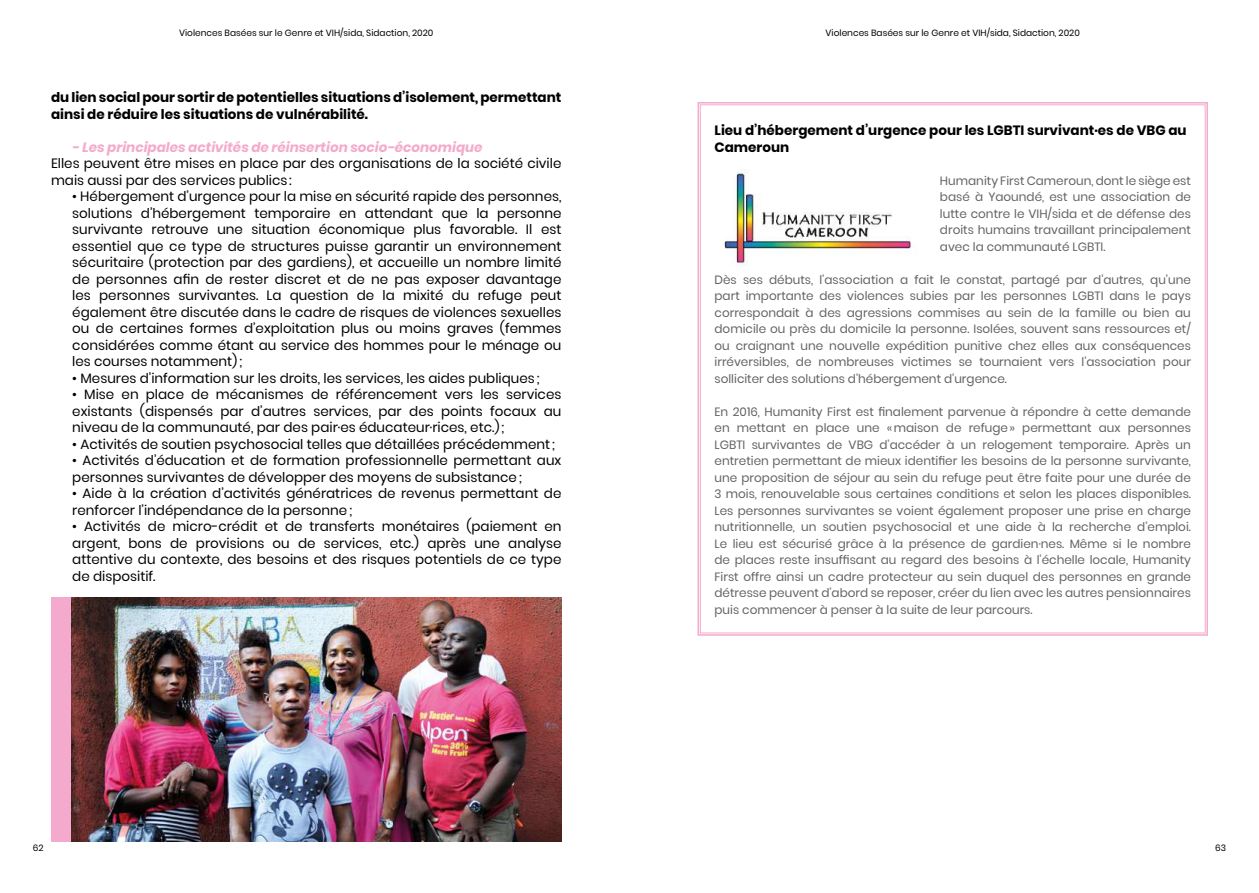
<style>
.page{position:relative;width:1259px;height:893px;background:#fff}
.page>*{position:absolute;margin:0;border:0;box-sizing:border-box;transform-origin:0 0}
.t1{font:13.5px/16.5px "Poppins";color:#000}
.t2{font:700 13.5px/16.5px "Poppins";color:#000}
.t3{font:italic 700 13.5px "Poppins";color:#f4aacc}
.t4{font:12px/16.5px "Poppins";color:#646363;text-align:justify}
.t5{font:9px "Poppins";color:#000}
</style>
<div class="page">
<img style="left:71px;top:597px;width:490px;height:245px">
<div style="left:51px;top:597px;width:20px;height:245px;background:#f4aacc"></div>
<svg style="left:697px;top:102px;width:511px;height:534px"></svg>
<img style="left:713px;top:170px;width:210px;height:97px">
<p class="t5" style="left:179px;top:28px;width:256px">Violences Basées sur le Genre et VIH/sida, Sidaction, 2020</p>
<p class="t5" style="left:825px;top:28px;width:256px">Violences Basées sur le Genre et VIH/sida, Sidaction, 2020</p>
<p class="t2" style="left:51px;top:89px;width:512px">du lien social pour sortir de potentielles situations d’isolement, permettant ainsi de réduire les situations de vulnérabilité.</p>
<p class="t3" style="left:72px;top:139px;width:412px">- Les principales activités de réinsertion socio-économique</p>
<p class="t1" style="left:51px;top:155px;width:512px">Elles peuvent être mises en place par des organisations de la société civile mais aussi par des services publics:</p>
<p class="t1" style="left:72px;top:188px;width:491px;text-align:justify">• Hébergement d’urgence pour la mise en sécurité rapide des personnes, solutions d’hébergement temporaire en attendant que la personne survivante retrouve une situation économique plus favorable. Il est essentiel que ce type de structures puisse garantir un environnement sécuritaire (protection par des gardiens), et accueille un nombre limité de personnes afin de rester discret et de ne pas exposer davantage les personnes survivantes. La question de la mixité du refuge peut également être discutée dans le cadre de risques de violences sexuelles ou de certaines formes d’exploitation plus ou moins graves (femmes considérées comme étant au service des hommes pour le ménage ou les courses notamment);</p>
<p class="t1" style="left:72px;top:370px;width:469px">• Mesures d’information sur les droits, les services, les aides publiques;</p>
<p class="t1" style="left:72px;top:386px;width:490px;text-align:justify">• Mise en place de mécanismes de référencement vers les services existants (dispensés par d’autres services, par des points focaux au niveau de la communauté, par des pair·es éducateur·rices, etc.);</p>
<p class="t1" style="left:72px;top:436px;width:484px">• Activités de soutien psychosocial telles que détaillées précédemment;</p>
<p class="t1" style="left:72px;top:452px;width:490px">• Activités d’éducation et de formation professionnelle permettant aux personnes survivantes de développer des moyens de subsistance;</p>
<p class="t1" style="left:72px;top:485px;width:490px">• Aide à la création d’activités génératrices de revenus permettant de renforcer l’indépendance de la personne;</p>
<p class="t1" style="left:72px;top:518px;width:490px;text-align:justify">• Activités de micro-crédit et de transferts monétaires (paiement en argent, bons de provisions ou de services, etc.) après une analyse attentive du contexte, des besoins et des risques potentiels de ce type de dispositif.</p>
<p class="t2" style="left:714px;top:122px;width:473px">Lieu d’hébergement d’urgence pour les LGBTI survivant·es de VBG au<br>Cameroun</p>
<p class="t4" style="left:940px;top:172px;width:252px">Humanity First Cameroun, dont le siège est basé à Yaoundé, est une association de lutte contre le VIH/sida et de défense des droits humains travaillant principalement avec la communauté LGBTI.</p>
<p class="t4" style="left:714px;top:271px;width:478px">Dès ses débuts, l’association a fait le constat, partagé par d’autres, qu’une part importante des violences subies par les personnes LGBTI dans le pays correspondait à des agressions commises au sein de la famille ou bien au domicile ou près du domicile la personne. Isolées, souvent sans ressources et/ ou craignant une nouvelle expédition punitive chez elles aux conséquences irréversibles, de nombreuses victimes se tournaient vers l’association pour solliciter des solutions d’hébergement d’urgence.</p>
<p class="t4" style="left:714px;top:403px;width:478px">En 2016, Humanity First est finalement parvenue à répondre à cette demande en mettant en place une «maison de refuge» permettant aux personnes LGBTI survivantes de VBG d’accéder à un relogement temporaire. Après un entretien permettant de mieux identifier les besoins de la personne survivante, une proposition de séjour au sein du refuge peut être faite pour une durée de 3 mois, renouvelable sous certaines conditions et selon les places disponibles.<br>Les personnes survivantes se voient également proposer une prise en charge nutritionnelle, un soutien psychosocial et une aide à la recherche d’emploi.<br>Le lieu est sécurisé grâce à la présence de gardien·nes. Même si le nombre de places reste insuffisant au regard des besoins à l’échelle locale, Humanity First offre ainsi un cadre protecteur au sein duquel des personnes en grande détresse peuvent d’abord se reposer, créer du lien avec les autres pensionnaires puis commencer à penser à la suite de leur parcours.</p>
<p class="t5" style="left:33px;top:843px;width:12px">62</p>
<p class="t5" style="left:1215px;top:843px;width:12px">63</p>
</div>
